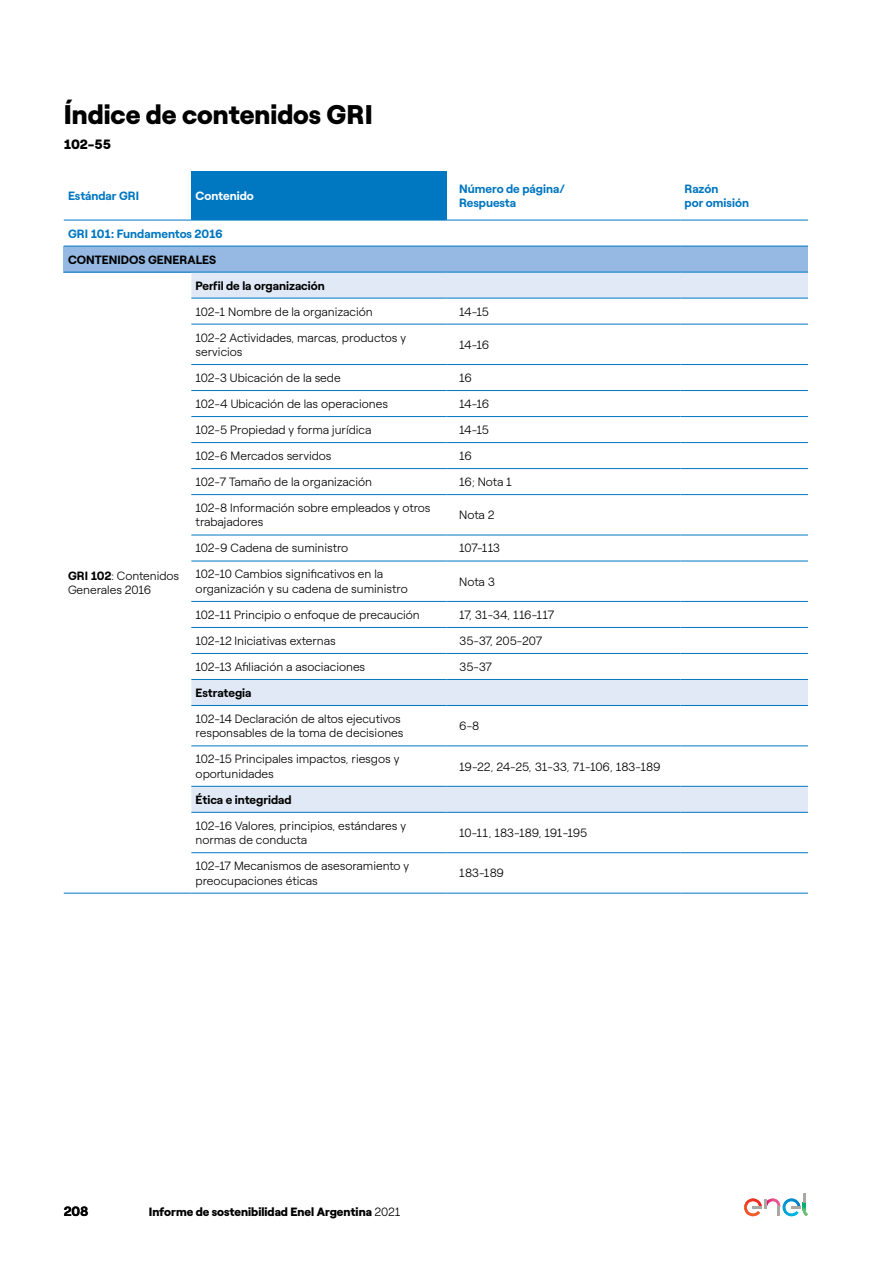
<style>
.page{position:relative;width:893px;height:1263px;background:#fff}
.page>*{position:absolute;margin:0;border:0;box-sizing:border-box;transform-origin:0 0}
.t1{font:900 27px "Roobert ENEL";color:#000}
.t2{font:900 13.5px "Roobert ENEL";color:#000}
.t3{font:700 13.5px "Roobert ENEL";color:#000}
.t4{font:300 12px/14.4px "Roobert ENEL";color:#000}
.t5{font:700 12px/14.4px "Roobert ENEL";color:#0077c1}
.t6{font:700 12px "Roobert ENEL";color:#000}
.t7{font:900 12px "Roobert ENEL";color:#000}
.t8{font:300 12px "Roobert ENEL";letter-spacing:-.025em;color:#000}
.t9{font:700 12px "Roobert ENEL";color:#fff}
.s1{font-weight:700}
.s2{font-weight:300}
</style>
<div class="page">
<svg style="left:64px;top:171px;width:744px;height:49px"></svg>
<div style="left:191px;top:171px;width:255px;height:49px;background:#0077c1"></div>
<div style="left:64px;top:246px;width:744px;height:26px;background:#95b9e2"></div>
<svg style="left:191px;top:273px;width:617px;height:539px"></svg>
<hr style="left:191px;top:324px;width:255px;height:1px;background:#0077c1">
<hr style="left:446px;top:324px;width:234px;height:1px;background:#0077c1">
<hr style="left:680px;top:324px;width:128px;height:1px;background:#0077c1">
<hr style="left:191px;top:364px;width:255px;height:1px;background:#0077c1">
<hr style="left:446px;top:364px;width:234px;height:1px;background:#0077c1">
<hr style="left:680px;top:364px;width:128px;height:1px;background:#0077c1">
<hr style="left:191px;top:390px;width:255px;height:1px;background:#0077c1">
<hr style="left:446px;top:390px;width:234px;height:1px;background:#0077c1">
<hr style="left:680px;top:390px;width:128px;height:1px;background:#0077c1">
<hr style="left:191px;top:416px;width:255px;height:1px;background:#0077c1">
<hr style="left:446px;top:416px;width:234px;height:1px;background:#0077c1">
<hr style="left:680px;top:416px;width:128px;height:1px;background:#0077c1">
<hr style="left:191px;top:442px;width:255px;height:1px;background:#0077c1">
<hr style="left:446px;top:442px;width:234px;height:1px;background:#0077c1">
<hr style="left:680px;top:442px;width:128px;height:1px;background:#0077c1">
<hr style="left:191px;top:468px;width:255px;height:1px;background:#0077c1">
<hr style="left:446px;top:468px;width:234px;height:1px;background:#0077c1">
<hr style="left:680px;top:468px;width:128px;height:1px;background:#0077c1">
<hr style="left:191px;top:494px;width:255px;height:1px;background:#0077c1">
<hr style="left:446px;top:494px;width:234px;height:1px;background:#0077c1">
<hr style="left:680px;top:494px;width:128px;height:1px;background:#0077c1">
<hr style="left:191px;top:535px;width:255px;height:1px;background:#0077c1">
<hr style="left:446px;top:535px;width:234px;height:1px;background:#0077c1">
<hr style="left:680px;top:535px;width:128px;height:1px;background:#0077c1">
<hr style="left:191px;top:561px;width:255px;height:1px;background:#0077c1">
<hr style="left:446px;top:561px;width:234px;height:1px;background:#0077c1">
<hr style="left:680px;top:561px;width:128px;height:1px;background:#0077c1">
<hr style="left:191px;top:601px;width:255px;height:1px;background:#0077c1">
<hr style="left:446px;top:601px;width:234px;height:1px;background:#0077c1">
<hr style="left:680px;top:601px;width:128px;height:1px;background:#0077c1">
<hr style="left:191px;top:627px;width:255px;height:1px;background:#0077c1">
<hr style="left:446px;top:627px;width:234px;height:1px;background:#0077c1">
<hr style="left:680px;top:627px;width:128px;height:1px;background:#0077c1">
<hr style="left:191px;top:653px;width:255px;height:1px;background:#0077c1">
<hr style="left:446px;top:653px;width:234px;height:1px;background:#0077c1">
<hr style="left:680px;top:653px;width:128px;height:1px;background:#0077c1">
<hr style="left:191px;top:679px;width:255px;height:1px;background:#0077c1">
<hr style="left:446px;top:679px;width:234px;height:1px;background:#0077c1">
<hr style="left:680px;top:679px;width:128px;height:1px;background:#0077c1">
<hr style="left:191px;top:705px;width:255px;height:1px;background:#0077c1">
<hr style="left:446px;top:705px;width:234px;height:1px;background:#0077c1">
<hr style="left:680px;top:705px;width:128px;height:1px;background:#0077c1">
<hr style="left:191px;top:745px;width:255px;height:1px;background:#0077c1">
<hr style="left:446px;top:745px;width:234px;height:1px;background:#0077c1">
<hr style="left:680px;top:745px;width:128px;height:1px;background:#0077c1">
<hr style="left:191px;top:786px;width:255px;height:1px;background:#0077c1">
<hr style="left:446px;top:786px;width:234px;height:1px;background:#0077c1">
<hr style="left:680px;top:786px;width:128px;height:1px;background:#0077c1">
<hr style="left:191px;top:812px;width:255px;height:1px;background:#0077c1">
<hr style="left:446px;top:812px;width:234px;height:1px;background:#0077c1">
<hr style="left:680px;top:812px;width:128px;height:1px;background:#0077c1">
<hr style="left:191px;top:852px;width:255px;height:1px;background:#0077c1">
<hr style="left:446px;top:852px;width:234px;height:1px;background:#0077c1">
<hr style="left:680px;top:852px;width:128px;height:1px;background:#0077c1">
<hr style="left:191px;top:893px;width:255px;height:1px;background:#0077c1">
<hr style="left:446px;top:893px;width:234px;height:1px;background:#0077c1">
<hr style="left:680px;top:893px;width:128px;height:1px;background:#0077c1">
<hr style="left:64px;top:220px;width:127px;height:1px;background:#0077c1">
<hr style="left:191px;top:220px;width:255px;height:1px;background:#0077c1">
<hr style="left:446px;top:220px;width:234px;height:1px;background:#0077c1">
<hr style="left:680px;top:220px;width:128px;height:1px;background:#0077c1">
<hr style="left:64px;top:246px;width:127px;height:1px;background:#0077c1">
<hr style="left:191px;top:246px;width:255px;height:1px;background:#0077c1">
<hr style="left:446px;top:246px;width:234px;height:1px;background:#0077c1">
<hr style="left:680px;top:246px;width:128px;height:1px;background:#0077c1">
<hr style="left:191px;top:272px;width:255px;height:1px;background:#0077c1">
<hr style="left:446px;top:272px;width:234px;height:1px;background:#0077c1">
<hr style="left:680px;top:272px;width:128px;height:1px;background:#0077c1">
<hr style="left:191px;top:298px;width:255px;height:1px;background:#0077c1">
<hr style="left:446px;top:298px;width:234px;height:1px;background:#0077c1">
<hr style="left:680px;top:298px;width:128px;height:1px;background:#0077c1">
<hr style="left:64px;top:272px;width:127px;height:1px;background:#0077c1">
<hr style="left:64px;top:893px;width:127px;height:1px;background:#0077c1">
<svg style="left:744px;top:1193px;width:64px;height:23px"></svg>
<h1 class="t1" style="left:64px;top:93px;width:310px">Índice de contenidos GRI</h1>
<p class="t2" style="left:64px;top:134px;width:49px">102-55</p>
<p class="t5" style="left:68px;top:188px;width:73px">Estándar GRI</p>
<p class="t9" style="left:196px;top:187px;width:60px">Contenido</p>
<p class="t5" style="left:459px;top:180px;width:107px">Número de página/<br>Respuesta</p>
<p class="t5" style="left:685px;top:180px;width:66px">Razón<br>por omisión</p>
<p class="t5" style="left:68px;top:225px;width:157px">GRI 101: Fundamentos 2016</p>
<p class="t6" style="left:68px;top:250px;width:150px">CONTENIDOS GENERALES</p>
<p class="t4" style="left:68px;top:568px;width:113px"><span class="s1">GRI 102</span>: Contenidos<br>Generales 2016</p>
<p class="t6" style="left:196px;top:276px;width:131px">Perfil de la organización</p>
<p class="t4" style="left:196px;top:303px;width:179px">102-1 Nombre de la organización</p>
<p class="t4" style="left:459px;top:303px;width:31px">14-15</p>
<p class="t4" style="left:196px;top:329px;width:212px">102-2 Actividades, marcas, productos y servicios</p>
<p class="t4" style="left:459px;top:336px;width:32px">14-16</p>
<p class="t4" style="left:196px;top:370px;width:147px">102-3 Ubicación de la sede</p>
<p class="t4" style="left:459px;top:370px;width:14px">16</p>
<p class="t4" style="left:196px;top:396px;width:194px">102-4 Ubicación de las operaciones</p>
<p class="t4" style="left:459px;top:396px;width:32px">14-16</p>
<p class="t4" style="left:196px;top:422px;width:177px">102-5 Propiedad y forma jurídica</p>
<p class="t4" style="left:459px;top:422px;width:31px">14-15</p>
<p class="t4" style="left:196px;top:448px;width:137px">102-6 Mercados servidos</p>
<p class="t4" style="left:459px;top:448px;width:14px">16</p>
<p class="t4" style="left:196px;top:474px;width:178px">102-7 Tamaño de la organización</p>
<p class="t4" style="left:459px;top:474px;width:54px">16; Nota 1</p>
<p class="t4" style="left:196px;top:500px;width:236px">102-8 Información sobre empleados y otros trabajadores</p>
<p class="t4" style="left:459px;top:507px;width:37px">Nota 2</p>
<p class="t4" style="left:196px;top:540px;width:154px">102-9 Cadena de suministro</p>
<p class="t4" style="left:459px;top:540px;width:42px">107-113</p>
<p class="t4" style="left:196px;top:566px;width:214px">102-10 Cambios significativos en la organización y su cadena de suministro</p>
<p class="t4" style="left:459px;top:573px;width:37px">Nota 3</p>
<p class="t4" style="left:196px;top:607px;width:226px">102-11 Principio o enfoque de precaución</p>
<p class="t4" style="left:459px;top:607px;width:96px">17, 31-34, 116-117</p>
<p class="t4" style="left:196px;top:633px;width:142px">102-12 Iniciativas externas</p>
<p class="t4" style="left:459px;top:633px;width:84px">35-37, 205-207</p>
<p class="t4" style="left:196px;top:659px;width:171px">102-13 Afiliación a asociaciones</p>
<p class="t4" style="left:459px;top:659px;width:34px">35-37</p>
<p class="t6" style="left:196px;top:683px;width:57px">Estrategia</p>
<p class="t4" style="left:196px;top:711px;width:209px">102-14 Declaración de altos ejecutivos responsables de la toma de decisiones</p>
<p class="t4" style="left:459px;top:718px;width:22px">6-8</p>
<p class="t4" style="left:196px;top:751px;width:205px">102-15 Principales impactos, riesgos y oportunidades</p>
<p class="t4" style="left:459px;top:758px;width:203px">19-22, 24-25, 31-33, 71-106, 183-189</p>
<p class="t6" style="left:196px;top:790px;width:98px">Ética e integridad</p>
<p class="t4" style="left:196px;top:817px;width:212px">102-16 Valores, principios, estándares y normas de conducta</p>
<p class="t8" style="left:459px;top:824px;width:130px">10-11, 183-189, 191-195</p>
<p class="t4" style="left:196px;top:858px;width:215px">102-17 Mecanismos de asesoramiento y preocupaciones éticas</p>
<p class="t4" style="left:459px;top:865px;width:46px">183-189</p>
<p class="t3" style="left:64px;top:1201px;width:26px">208</p>
<p class="t7" style="left:149px;top:1202px;width:253px">Informe de sostenibilidad Enel Argentina <span class="s2">2021</span></p>
</div>
